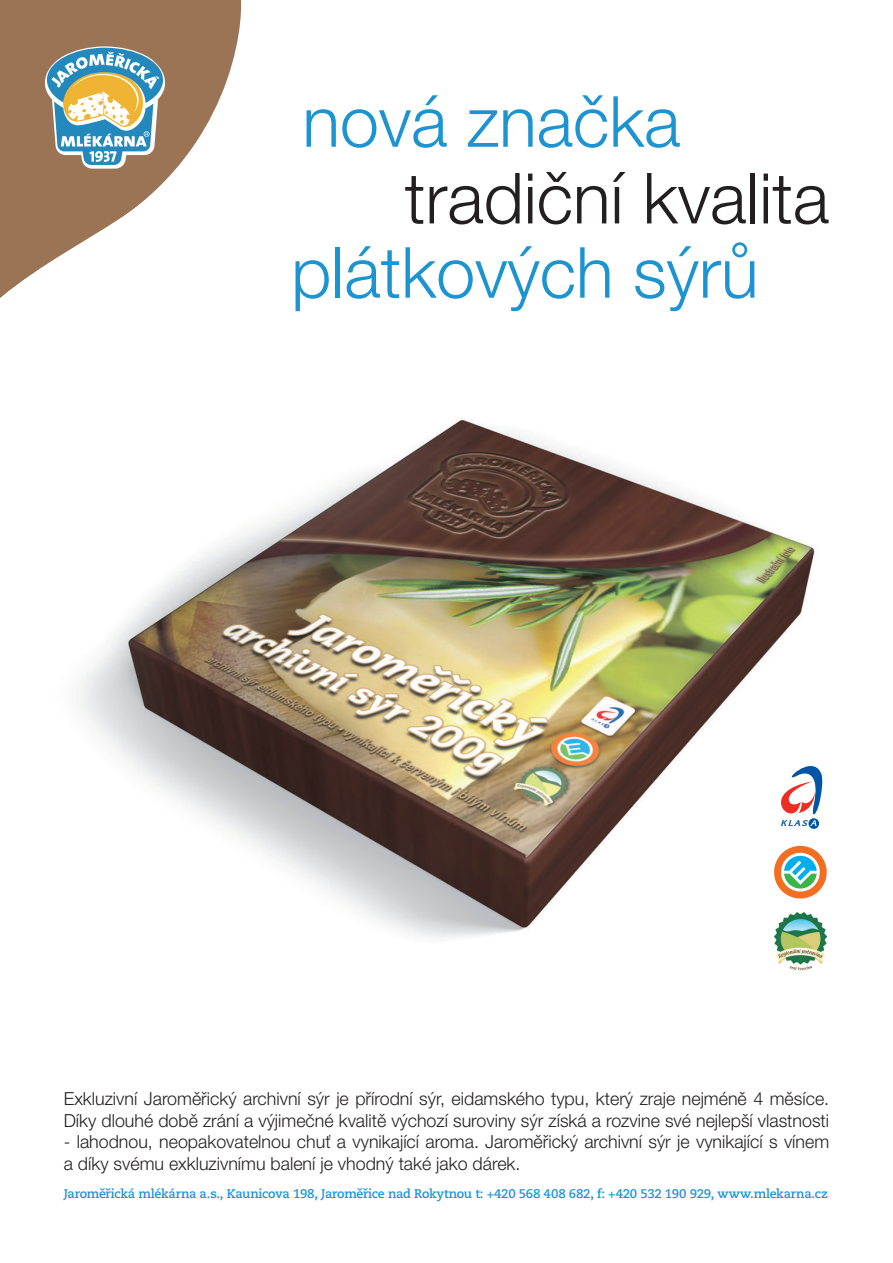
<style>
.page{position:relative;width:893px;height:1263px;background:#fff}
.page>*{position:absolute;margin:0;border:0;box-sizing:border-box;transform-origin:0 0}
.t1{font:300 70.65px "Helvetica Neue CE";color:#1c94d2}
.t2{font:300 70.65px "Helvetica Neue CE";color:#231f20}
.t3{font:300 18px/21.6px "Helvetica Neue CE";color:#231f20}
.t4{font:700 12.45px "Caecilia LT Std";letter-spacing:-.02em;color:#1c94d2}
</style>
<div class="page">
<img style="left:77px;top:419px;width:750px;height:526px">
<svg style="left:771px;top:843px;width:56px;height:58px"></svg>
<div style="left:808px;top:818px;width:11px;height:11px;background:#0155a5;border-radius:50%"></div>
<svg style="left:777px;top:763px;width:47px;height:63px"></svg>
<img style="left:775px;top:913px;width:51px;height:58px">
<svg style="left:0;top:0;width:275px;height:429px"></svg>
<svg style="left:45px;top:46px;width:120px;height:123px"></svg>
<h1 class="t1" style="left:302px;top:79px;width:379px">nová značka</h1>
<h1 class="t2" style="left:405px;top:155px;width:426px">tradiční kvalita</h1>
<h1 class="t1" style="left:291px;top:230px;width:469px">plátkových sýrů</h1>
<p class="t3" style="left:64px;top:1088px;width:767px">Exkluzivní Jaroměřický archivní sýr je přírodní sýr, eidamského typu, který zraje nejméně 4 měsíce.<br>Díky dlouhé době zrání a výjimečné kvalitě výchozí suroviny sýr získá a rozvine své nejlepší vlastnosti</p>
<p class="t3" style="left:64px;top:1131px;width:767px">- lahodnou, neopakovatelnou chuť a vynikající aroma. Jaroměřický archivní sýr je vynikající s vínem a díky svému exkluzivnímu balení je vhodný také jako dárek.</p>
<p class="t4" style="left:64px;top:1186px;width:765px">Jaromeˇrˇická mlékárna a.s., Kaunicova 198, Jaromeˇrˇice nad Rokytnou t: +420 568 408 682, f: +420 532 190 929, www.mlekarna.cz</p>
</div>
